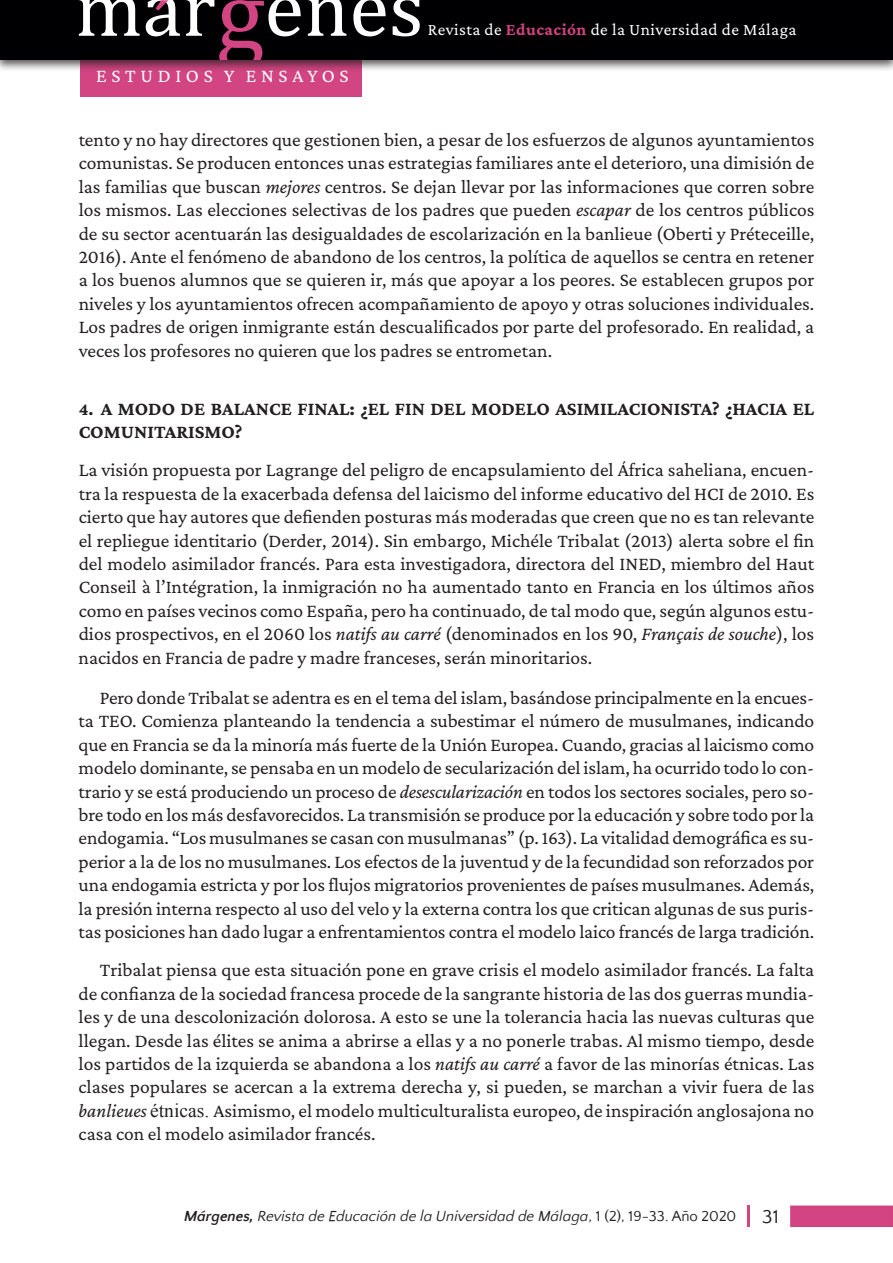
<style>
.page{position:relative;width:893px;height:1263px;background:#fff}
.page>*{position:absolute;margin:0;border:0;box-sizing:border-box;transform-origin:0 0}
.t1{font:19.5px/23.4px "Crimson Pro";color:#231f20;text-align:justify}
.t2{font:700 19.5px/22.5px "Crimson Pro";color:#231f20}
.t3{font:19.5px "Crimson Pro";letter-spacing:.24em;color:#fff}
.t4{font:19.5px "Quattrocento Sans";color:#231f20}
.t5{font:17.25px "Crimson Pro";letter-spacing:.025em;color:#fff}
.t6{font:italic 15px "Quattrocento Sans";color:#231f20}
.s1{font-weight:700;color:#d1437e}
.s2{font-style:italic}
.s3{font-size:18px}
.s4{font-family:"Times New Roman"}
.s5{font-weight:700}
.s6{font-style:normal}
</style>
<div class="page">
<div style="left:81px;top:55px;width:281px;height:42px;background:#d24482"></div>
<div style="left:0;top:0;width:893px;height:72px;background:#231f20;opacity:.75"></div>
<div style="left:0;top:0;width:893px;height:60px;background:#000003"></div>
<svg style="left:78px;top:0;width:62px;height:36px"></svg>
<svg style="left:307px;top:0;width:39px;height:36px"></svg>
<svg style="left:353px;top:0;width:33px;height:36px"></svg>
<svg style="left:393px;top:0;width:27px;height:36px"></svg>
<svg style="left:146px;top:0;width:155px;height:59px"></svg>
<hr style="left:747px;top:1205px;width:3px;height:22px;background:#d24482">
<div style="left:790px;top:1205px;width:103px;height:22px;background:#d24482;border:2px solid #d1437e"></div>
<p class="t3" style="left:96px;top:63px;width:254px">ESTUDIOS Y ENSAYOS</p>
<p class="t5" style="left:428px;top:18px;width:370px">Revista de <span class="s1">Educación</span> de la Universidad de Málaga</p>
<p class="t1" style="left:79px;top:128px;width:737px">tento y no hay directores que gestionen bien, a pesar de los esfuerzos de algunos ayuntamientos comunistas. Se producen entonces unas estrategias familiares ante el deterioro, una dimisión de las familias que buscan <span class="s2">mejores</span> centros. Se dejan llevar por las informaciones que corren sobre los mismos. Las elecciones selectivas de los padres que pueden <span class="s2">escapar</span> de los centros públicos de su sector acentuarán las desigualdades de escolarización en la banlieue (Oberti y Préteceille, 2016). Ante el fenómeno de abandono de los centros, la política de aquellos se centra en retener a los buenos alumnos que se quieren ir, más que apoyar a los peores. Se establecen grupos por niveles y los ayuntamientos ofrecen acompañamiento de apoyo y otras soluciones individuales.<br>Los padres de origen inmigrante están descualificados por parte del profesorado. En realidad, a veces los profesores no quieren que los padres se entrometan.</p>
<p class="t2" style="left:79px;top:397px;width:737px"><span class="s3">4.</span> A MODO DE BALANCE FINAL: ¿EL FIN DEL MODELO ASIMILACIONISTA? ¿HACIA EL<br>COMUNITARISMO?</p>
<p class="t1" style="left:79px;top:458px;width:737px">La visión propuesta por Lagrange del peligro de encapsulamiento del África saheliana, encuen&shy;tra la respuesta de la exacerbada defensa del laicismo del informe educativo del HCI de 2010. Es cierto que hay autores que defienden posturas más moderadas que creen que no es tan relevante el repliegue identitario (Derder, 2014). Sin embargo, Michéle Tribalat (2013) alerta sobre el fin del modelo asimilador francés. Para esta investigadora, directora del INED, miembro del Haut Conseil à l’Intégration, la inmigración no ha aumentado tanto en Francia en los últimos años como en países vecinos como España, pero ha continuado, de tal modo que, según algunos estu&shy;dios prospectivos, en el 2060 los <span class="s2">natifs au carré</span> (denominados en los 90, <span class="s2">Français de souche</span>), los nacidos en Francia de padre y madre franceses, serán minoritarios.</p>
<p class="t1" style="left:79px;top:686px;width:737px;text-indent:21px">Pero donde Tribalat se adentra es en el tema del islam, basándose principalmente en la encues&shy;ta TEO. Comienza planteando la tendencia a subestimar el número de musulmanes, indicando que en Francia se da la minoría más fuerte de la Unión Europea. Cuando, gracias al laicismo como modelo dominante, se pensaba en un modelo de secularización del islam, ha ocurrido todo lo con&shy;trario y se está produciendo un proceso de <span class="s2">desescularización</span> en todos los sectores sociales, pero so&shy;bre todo en los más desfavorecidos. La transmisión se produce por la educación y sobre todo por la endogamia. “Los musulmanes se casan con musulmanas” (p. 163). La vitalidad demográfica es su&shy;perior a la de los no musulmanes. Los efectos de la juventud y de la fecundidad son reforzados por una endogamia estricta y por los flujos migratorios provenientes de países musulmanes. Además, la presión interna respecto al uso del velo y la externa contra los que critican algunas de sus puris&shy;tas posiciones han dado lugar a enfrentamientos contra el modelo laico francés de larga tradición.</p>
<p class="t1" style="left:79px;top:958px;width:737px;text-indent:21px">Tribalat piensa que esta situación pone en grave crisis el modelo asimilador francés. La falta de confianza de la sociedad francesa procede de la sangrante historia de las dos guerras mundia&shy;les y de una descolonización dolorosa. A esto se une la tolerancia hacia las nuevas culturas que llegan. Desde las élites se anima a abrirse a ellas y a no ponerle trabas. Al mismo tiempo, desde los partidos de la izquierda se abandona a los <span class="s2">natifs au carré</span> a favor de las minorías étnicas. Las clases populares se acercan a la extrema derecha y, si pueden, se marchan a vivir fuera de las <span class="s2">banlieues</span> <span class="s4">étnicas.</span> Asimismo, el modelo multiculturalista europeo, de inspiración anglosajona no casa con el modelo asimilador francés.</p>
<p class="t6" style="left:184px;top:1208px;width:554px"><span class="s5">Márgenes,</span> Revista de Educación de la Universidad de Málaga<span class="s6">, 1 (2), 19-33. Año 2020</span></p>
<p class="t4" style="left:762px;top:1206px;width:18px">31</p>
</div>
